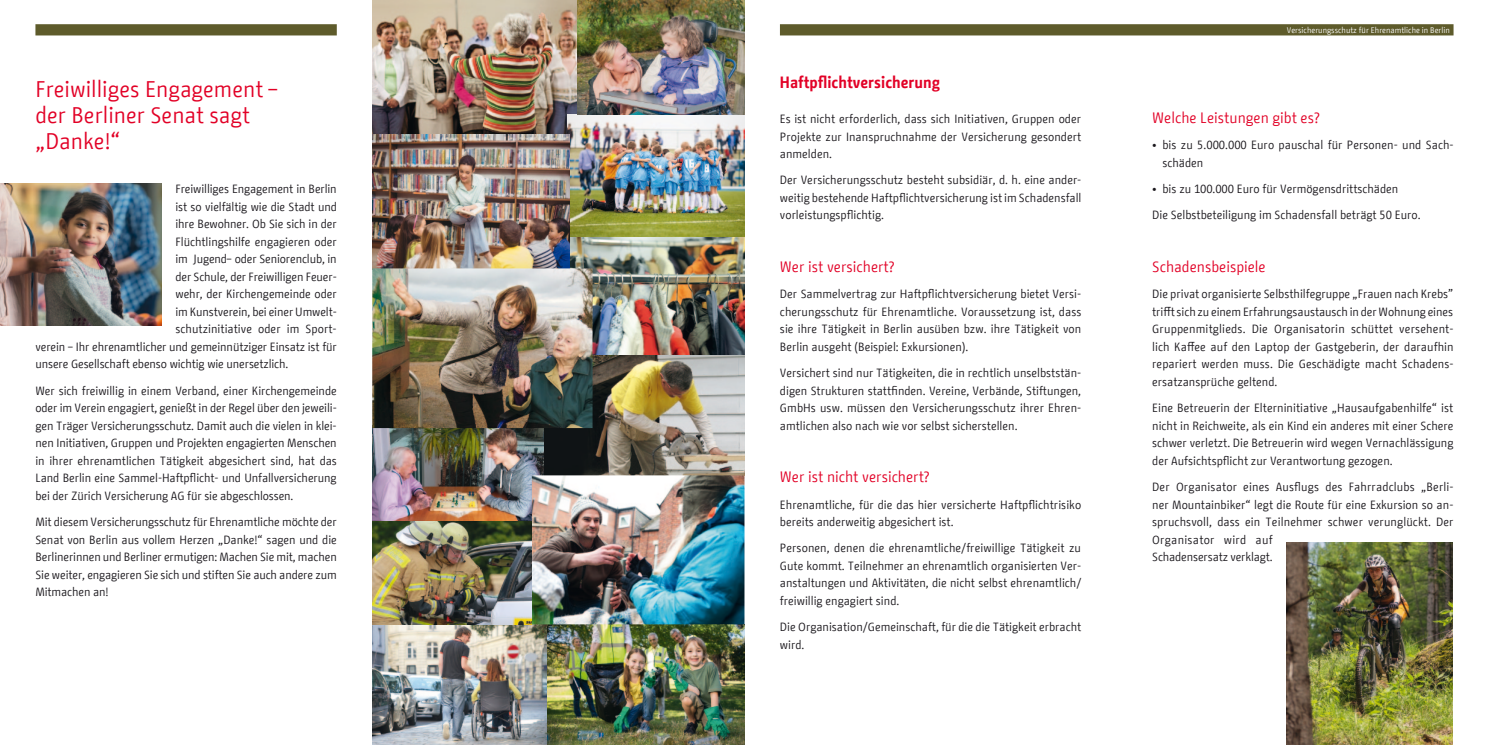
<style>
.page{position:relative;width:1489px;height:745px;background:#fff}
.page>*{position:absolute;margin:0;border:0;box-sizing:border-box;transform-origin:0 0}
.t1{font:22.5px/26.2px "BMF Change";color:#e20026}
.t2{font:700 16.25px "BMF Change";color:#e20026}
.t3{font:15px "BMF Change";color:#e20026}
.Fliesstext_9_5_14_pt{font:11.88px/17.5px "BMF Change";color:#1a171c;text-align:justify}
.Liste_Inhalt{font:11.88px/17.5px "BMF Change";letter-spacing:-.01em;color:#1a171c;text-align:justify}
.t4{font:8.12px "BMF Change";color:#fff}
</style>
<div class="page">
<img style="left:0;top:183px;width:161px;height:142px">
<img style="left:372px;top:428px;width:172px;height:93px">
<img style="left:372px;top:0;width:206px;height:135px">
<div style="left:41px;top:24px;width:290px;height:11px;background:#5e5b2b"></div>
<div style="left:785px;top:24px;width:662px;height:11px;background:#5e5b2b"></div>
<img style="left:372px;top:624px;width:175px;height:120px">
<img style="left:547px;top:624px;width:197px;height:120px">
<img style="left:1286px;top:542px;width:166px;height:202px">
<img style="left:544px;top:354px;width:200px;height:121px">
<img style="left:532px;top:475px;width:212px;height:149px">
<img style="left:567px;top:114px;width:177px;height:123px">
<img style="left:569px;top:237px;width:175px;height:117px">
<img style="left:372px;top:521px;width:159px;height:103px">
<img style="left:578px;top:0;width:166px;height:114px">
<img style="left:372px;top:135px;width:197px;height:133px">
<img style="left:372px;top:268px;width:220px;height:160px">
<p class="t1" style="left:35px;top:76px;width:244px">Freiwilliges Engagement – der Berliner Senat sagt „Danke!“</p>
<p class="Liste_Inhalt" style="left:175px;top:180px;width:163px">Freiwilliges Engagement in Berlin</p>
<p class="Liste_Inhalt" style="left:175px;top:198px;width:163px">ist so vielfältig wie die Stadt und</p>
<p class="Liste_Inhalt" style="left:175px;top:215px;width:163px">ihre Bewohner. Ob Sie sich in der</p>
<p class="Liste_Inhalt" style="left:175px;top:233px;width:163px">Flüchtlingshilfe engagieren oder</p>
<p class="Liste_Inhalt" style="left:175px;top:250px;width:163px">im Jugend– oder Seniorenclub, in</p>
<p class="Liste_Inhalt" style="left:175px;top:268px;width:163px">der Schule, der Freiwilligen Feuer-</p>
<p class="Liste_Inhalt" style="left:175px;top:285px;width:163px">wehr, der Kirchengemeinde oder</p>
<p class="Liste_Inhalt" style="left:175px;top:303px;width:163px">im Kunstverein, bei einer Umwelt-</p>
<p class="Liste_Inhalt" style="left:175px;top:320px;width:163px">schutzinitiative oder im Sport-</p>
<p class="Liste_Inhalt" style="left:35px;top:338px;width:303px">verein – Ihr ehrenamtlicher und gemeinnütziger Einsatz ist für</p>
<p class="Liste_Inhalt" style="left:35px;top:355px;width:254px">unsere Gesellschaft ebenso wichtig wie unersetzlich.</p>
<p class="Liste_Inhalt" style="left:35px;top:381px;width:303px">Wer sich freiwillig in einem Verband, einer Kirchengemeinde oder im Verein engagiert, genießt in der Regel über den jeweili&shy;gen Träger Versicherungsschutz. Damit auch die vielen in klei&shy;nen Initiativen, Gruppen und Projekten engagierten Menschen in ihrer ehrenamtlichen Tätigkeit abgesichert sind, hat das Land Berlin eine Sammel-Haftpflicht- und Unfallversicherung bei der Zürich Versicherung AG für sie abgeschlossen.</p>
<p class="Liste_Inhalt" style="left:35px;top:513px;width:303px">Mit diesem Versicherungsschutz für Ehrenamtliche möchte der Senat von Berlin aus vollem Herzen „Danke!“ sagen und die Berlinerinnen und Berliner ermutigen: Machen Sie mit, machen Sie weiter, engagieren Sie sich und stiften Sie auch andere zum Mitmachen an!</p>
<p class="t2" style="left:780px;top:71px;width:162px">Haftpflichtversicherung</p>
<p class="Fliesstext_9_5_14_pt" style="left:780px;top:110px;width:303px">Es ist nicht erforderlich, dass sich Initiativen, Gruppen oder Projekte zur Inanspruchnahme der Versicherung gesondert anmelden.</p>
<p class="Fliesstext_9_5_14_pt" style="left:780px;top:171px;width:303px">Der Versicherungsschutz besteht subsidiär, d. h. eine ander&shy;weitig bestehende Haftpflichtversicherung ist im Schadensfall vorleistungspflichtig.</p>
<p class="t3" style="left:780px;top:256px;width:116px">Wer ist versichert?</p>
<p class="Fliesstext_9_5_14_pt" style="left:780px;top:285px;width:303px">Der Sammelvertrag zur Haftpflichtversicherung bietet Versi&shy;cherungsschutz für Ehrenamtliche. Voraussetzung ist, dass sie ihre Tätigkeit in Berlin ausüben bzw. ihre Tätigkeit von Berlin ausgeht (Beispiel: Exkursionen).</p>
<p class="Fliesstext_9_5_14_pt" style="left:780px;top:364px;width:303px">Versichert sind nur Tätigkeiten, die in rechtlich unselbststän&shy;digen Strukturen stattfinden. Vereine, Verbände, Stiftungen, GmbHs usw. müssen den Versicherungsschutz ihrer Ehren&shy;amtlichen also nach wie vor selbst sicherstellen.</p>
<p class="t3" style="left:780px;top:466px;width:151px">Wer ist nicht versichert?</p>
<p class="Fliesstext_9_5_14_pt" style="left:780px;top:495px;width:303px">Ehrenamtliche, für die das hier versicherte Haftpflichtrisiko bereits anderweitig abgesichert ist.</p>
<p class="Fliesstext_9_5_14_pt" style="left:780px;top:539px;width:303px">Personen, denen die ehrenamtliche/freiwillige Tätigkeit zu Gute kommt. Teilnehmer an ehrenamtlich organisierten Ver&shy;anstaltungen und Aktivitäten, die nicht selbst ehrenamtlich/ freiwillig engagiert sind.</p>
<p class="Fliesstext_9_5_14_pt" style="left:780px;top:618px;width:303px">Die Organisation/Gemeinschaft, für die die Tätigkeit erbracht wird.</p>
<p class="t4" style="left:1286px;top:24px;width:165px">Versicherungsschutz für Ehrenamtliche in Berlin</p>
<p class="t3" style="left:1152px;top:107px;width:169px">Welche Leistungen gibt es?</p>
<p class="Fliesstext_9_5_14_pt" style="left:1162px;top:136px;width:292px;text-indent:-10px">• bis zu 5.000.000 Euro pauschal für Personen- und Sach&shy;schäden</p>
<p class="Fliesstext_9_5_14_pt" style="left:1152px;top:180px;width:248px">• bis zu 100.000 Euro für Vermögensdrittschäden</p>
<p class="Fliesstext_9_5_14_pt" style="left:1152px;top:206px;width:270px">Die Selbstbeteiligung im Schadensfall beträgt 50 Euro.</p>
<p class="t3" style="left:1152px;top:256px;width:115px">Schadensbeispiele</p>
<p class="Fliesstext_9_5_14_pt" style="left:1152px;top:285px;width:303px">Die privat organisierte Selbsthilfegruppe „Frauen nach Krebs” trifft sich zu einem Erfahrungsaustausch in der Wohnung eines Gruppenmitglieds. Die Organisatorin schüttet versehent&shy;lich Kaffee auf den Laptop der Gastgeberin, der daraufhin repariert werden muss. Die Geschädigte macht Schadens&shy;ersatzansprüche geltend.</p>
<p class="Fliesstext_9_5_14_pt" style="left:1152px;top:399px;width:303px">Eine Betreuerin der Elterninitiative „Hausaufgabenhilfe“ ist nicht in Reichweite, als ein Kind ein anderes mit einer Schere schwer verletzt. Die Betreuerin wird wegen Vernachlässigung der Aufsichtspflicht zur Verantwortung gezogen.</p>
<p class="Fliesstext_9_5_14_pt" style="left:1152px;top:478px;width:303px;text-align:left">Der Organisator eines Ausflugs des Fahrradclubs „Berli&shy;ner Mountainbiker“ legt die Route für eine Exkursion so an&shy;spruchsvoll, dass ein Teilnehmer schwer verunglückt. Der Organisator wird auf<br>Schadensersatz verklagt.</p>
</div>
